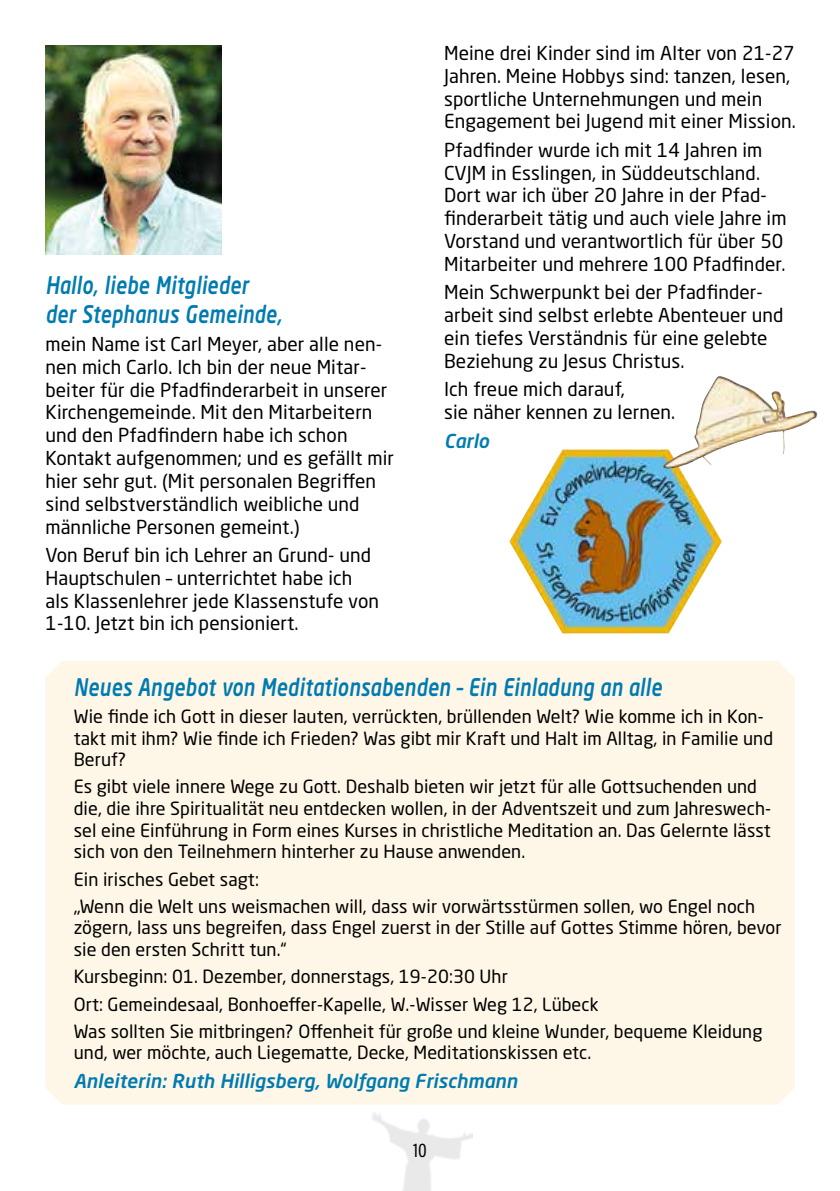
<style>
.page{position:relative;width:840px;height:1191px;background:#fff}
.page>*{position:absolute;margin:0;border:0;box-sizing:border-box;transform-origin:0 0}
.t1{font:italic 500 24px/28.8px "Neo Sans W1 G";letter-spacing:.02em;color:#007bb1;scale:.8 1}
.t2{font:20px "Acumin Pro Cond";color:#000}
.t3{font:19px/22.8px "Neo Sans W1 G";letter-spacing:.005em;color:#000}
.t4{font:italic 500 19px "Neo Sans W1 G";letter-spacing:.005em;color:#007bb1}
.t5{font:18px/21.6px "Neo Sans W1 G";letter-spacing:.005em;color:#000}
</style>
<div class="page">
<img style="left:371px;top:1112px;width:101px;height:79px">
<img style="left:509px;top:449px;width:212px;height:185px">
<img style="left:45px;top:45px;width:176px;height:209px">
<img style="left:662px;top:376px;width:156px;height:93px">
<div style="left:45px;top:661px;width:749px;height:443px;background:#fef6e6"></div>
<p class="t1" style="left:45px;top:270px;width:297px">Hallo, liebe Mitglieder der Stephanus Gemeinde,</p>
<p class="t3" style="left:45px;top:332px;width:350px">mein Name ist Carl Meyer, aber alle nen&shy;nen mich Carlo. Ich bin der neue Mitar&shy;beiter für die Pfadfinderarbeit in unserer Kirchengemeinde. Mit den Mitarbeitern und den Pfadfindern habe ich schon Kontakt aufgenommen; und es gefällt mir hier sehr gut. (Mit personalen Begriffen sind selbstverständlich weibliche und männliche Personen gemeint.)</p>
<p class="t3" style="left:45px;top:543px;width:335px">Von Beruf bin ich Lehrer an Grund- und Hauptschulen – unterrichtet habe ich als Klassenlehrer jede Klassenstufe von 1-10. Jetzt bin ich pensioniert.</p>
<p class="t3" style="left:444px;top:41px;width:353px">Meine drei Kinder sind im Alter von 21-27<br>Jahren. Meine Hobbys sind: tanzen, lesen, sportliche Unternehmungen und mein Engagement bei Jugend mit einer Mission.</p>
<p class="t3" style="left:444px;top:138px;width:344px">Pfadfinder wurde ich mit 14 Jahren im CVJM in Esslingen, in Süddeutschland.<br>Dort war ich über 20 Jahre in der Pfad&shy;finderarbeit tätig und auch viele Jahre im Vorstand und verantwortlich für über 50<br>Mitarbeiter und mehrere 100 Pfadfinder.</p>
<p class="t3" style="left:444px;top:281px;width:341px">Mein Schwerpunkt bei der Pfadfinder&shy;arbeit sind selbst erlebte Abenteuer und ein tiefes Verständnis für eine gelebte Beziehung zu Jesus Christus.</p>
<p class="t3" style="left:444px;top:377px;width:232px">Ich freue mich darauf,<br>sie näher kennen zu lernen.</p>
<p class="t4" style="left:444px;top:428px;width:47px">Carlo</p>
<p class="t1" style="left:74px;top:672px;width:736px">Neues Angebot von Meditationsabenden – Ein Einladung an alle</p>
<p class="t5" style="left:74px;top:705px;width:700px">Wie finde ich Gott in dieser lauten, verrückten, brüllenden Welt? Wie komme ich in Kon&shy;takt mit ihm? Wie finde ich Frieden? Was gibt mir Kraft und Halt im Alltag, in Familie und<br>Beruf?</p>
<p class="t5" style="left:74px;top:775px;width:698px">Es gibt viele innere Wege zu Gott. Deshalb bieten wir jetzt für alle Gottsuchenden und die, die ihre Spiritualität neu entdecken wollen, in der Adventszeit und zum Jahreswech&shy;sel eine Einführung in Form eines Kurses in christliche Meditation an. Das Gelernte lässt sich von den Teilnehmern hinterher zu Hause anwenden.</p>
<p class="t5" style="left:74px;top:865px;width:682px;line-height:27.2px">Ein irisches Gebet sagt:<br>„Wenn die Welt uns weismachen will, dass wir vorwärtsstürmen sollen, wo Engel noch</p>
<p class="t5" style="left:74px;top:916px;width:709px">zögern, lass uns begreifen, dass Engel zuerst in der Stille auf Gottes Stimme hören, bevor sie den ersten Schritt tun.“</p>
<p class="t5" style="left:74px;top:962px;width:689px;line-height:27.2px">Kursbeginn: 01. Dezember, donnerstags, 19-20:30 Uhr<br>Ort: Gemeindesaal, Bonhoeffer-Kapelle, W.-Wisser Weg 12, Lübeck<br>Was sollten Sie mitbringen? Offenheit für große und kleine Wunder, bequeme Kleidung</p>
<p class="t5" style="left:74px;top:1041px;width:518px">und, wer möchte, auch Liegematte, Decke, Meditationskissen etc.</p>
<p class="t4" style="left:74px;top:1069px;width:445px">Anleiterin: Ruth Hilligsberg, Wolfgang Frischmann</p>
<p class="t2" style="left:413px;top:1137px;width:15px">10</p>
</div>
